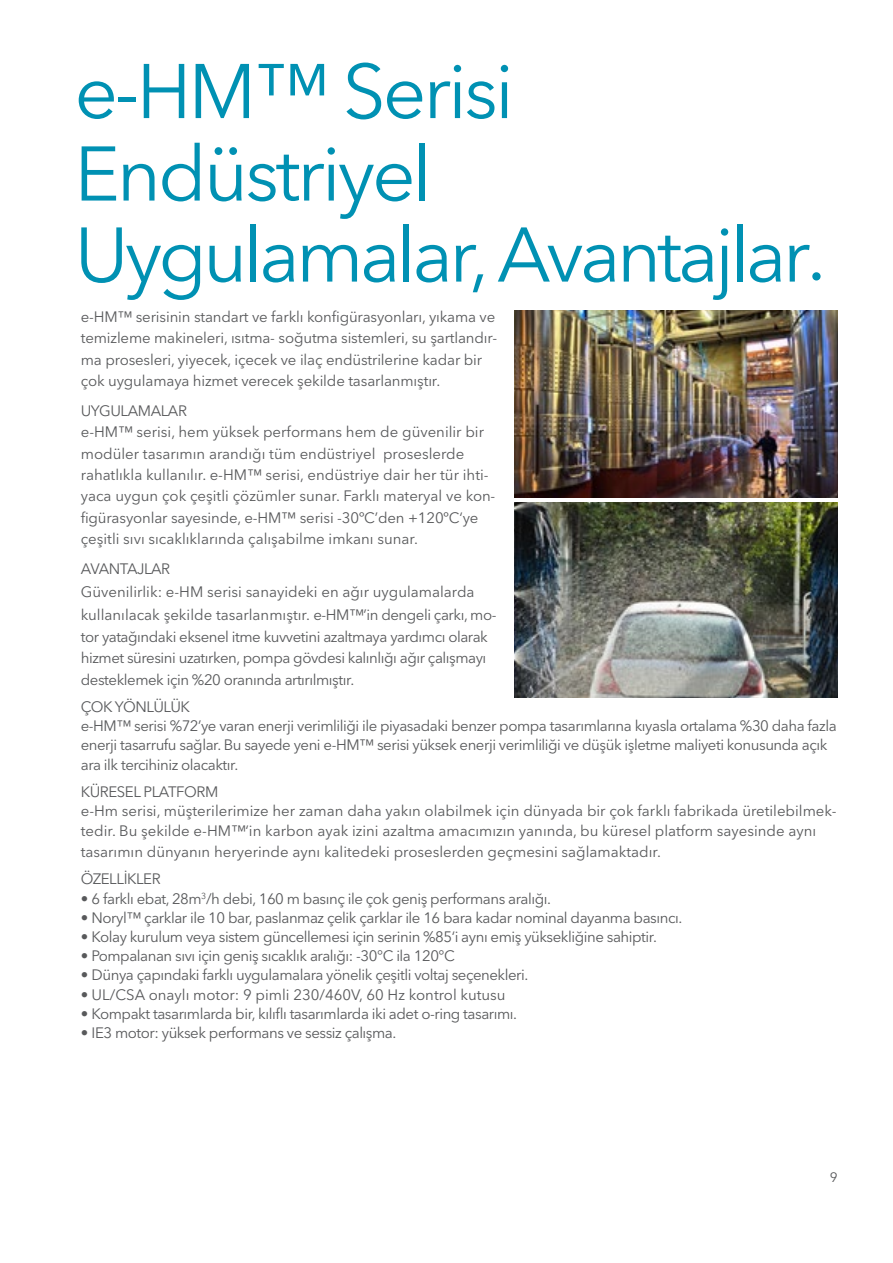
<style>
.page{position:relative;width:893px;height:1263px;background:#fff}
.page>*{position:absolute;margin:0;border:0;box-sizing:border-box;transform-origin:0 0}
.t1{font:76.5px/81.8px "Avenir Next LT Pro";letter-spacing:-.05em;color:#0091b3}
.t2{font:15px/21.5px "Avenir Next LT Pro";letter-spacing:-.01em;color:#58595b}
.t3{font:15px/19.2px "Avenir Next LT Pro";letter-spacing:-.03em;color:#58595b}
.t4{font:13.5px "Avenir Next LT Pro";color:#58595b}
</style>
<div class="page">
<img style="left:514px;top:310px;width:324px;height:187px">
<img style="left:514px;top:502px;width:324px;height:196px">
<h1 class="t1" style="left:74px;top:51px;width:753px">e-HM™ Serisi<br>Endüstriyel<br>Uygulamalar, Avantajlar.</h1>
<p class="t2" style="left:81px;top:306px;width:418px">e-HM™ serisinin standart ve farklı konfigürasyonları, yıkama ve temizleme makineleri, ısıtma- soğutma sistemleri, su şartlandır&shy;ma prosesleri, yiyecek, içecek ve ilaç endüstrilerine kadar bir çok uygulamaya hizmet verecek şekilde tasarlanmıştır.</p>
<p class="t2" style="left:81px;top:400px;width:416px">UYGULAMALAR<br>e-HM™ serisi, hem yüksek performans hem de güvenilir bir modüler tasarımın arandığı tüm endüstriyel proseslerde rahatlıkla kullanılır. e-HM™ serisi, endüstriye dair her tür ihti&shy;yaca uygun çok çeşitli çözümler sunar. Farklı materyal ve kon&shy;figürasyonlar sayesinde, e-HM™ serisi -30ºC’den +120ºC‘ye çeşitli sıvı sıcaklıklarında çalışabilme imkanı sunar.</p>
<p class="t2" style="left:81px;top:557px;width:417px;line-height:23.2px">AVANTAJLAR<br>Güvenilirlik: e-HM serisi sanayideki en ağır uygulamalarda kullanılacak şekilde tasarlanmıştır. e-HM™’in dengeli çarkı, mo-</p>
<p class="t2" style="left:81px;top:626px;width:409px;text-align:justify">tor yatağındaki eksenel itme kuvvetini azaltmaya yardımcı olarak hizmet süresini uzatırken, pompa gövdesi kalınlığı ağır çalışmayı desteklemek için %20 oranında artırılmıştır.</p>
<p class="t3" style="left:81px;top:697px;width:757px">ÇOK YÖNLÜLÜK<br>e-HM™ serisi %72’ye varan enerji verimliliği ile piyasadaki benzer pompa tasarımlarına kıyasla ortalama %30 daha fazla enerji tasarrufu sağlar. Bu sayede yeni e-HM™ serisi yüksek enerji verimliliği ve düşük işletme maliyeti konusunda açık ara ilk tercihiniz olacaktır.</p>
<p class="t2" style="left:81px;top:782px;width:757px;line-height:19.2px">KÜRESEL PLATFORM<br>e-Hm serisi, müşterilerimize her zaman daha yakın olabilmek için dünyada bir çok farklı fabrikada üretilebilmek&shy;tedir. Bu şekilde e-HM™‘in karbon ayak izini azaltma amacımızın yanında, bu küresel platform sayesinde aynı</p>
<p class="t2" style="left:81px;top:837px;width:582px;line-height:27.8px">tasarımın dünyanın heryerinde aynı kalitedeki proseslerden geçmesini sağlamaktadır.<br>ÖZELLİKLER</p>
<p class="t3" style="left:81px;top:889px;width:472px">• 6 farklı ebat, 28m<sup>3</sup>/h debi, 160 m basınç ile çok geniş performans aralığı.</p>
<p class="t3" style="left:81px;top:908px;width:603px">• Noryl™ çarklar ile 10 bar, paslanmaz çelik çarklar ile 16 bara kadar nominal dayanma basıncı.</p>
<p class="t3" style="left:81px;top:927px;width:578px">• Kolay kurulum veya sistem güncellemesi için serinin %85‘i aynı emiş yüksekliğine sahiptir.</p>
<p class="t3" style="left:81px;top:946px;width:376px">• Pompalanan sıvı için geniş sıcaklık aralığı: -30°C ila 120°C</p>
<p class="t3" style="left:81px;top:965px;width:449px">• Dünya çapındaki farklı uygulamalara yönelik çeşitli voltaj seçenekleri.</p>
<p class="t2" style="left:81px;top:984px;width:426px">• UL/CSA onaylı motor: 9 pimli 230/460V, 60 Hz kontrol kutusu</p>
<p class="t3" style="left:81px;top:1004px;width:438px">• Kompakt tasarımlarda bir, kılıflı tasarımlarda iki adet o-ring tasarımı.</p>
<p class="t3" style="left:81px;top:1023px;width:317px">• IE3 motor: yüksek performans ve sessiz çalışma.</p>
<p class="t4" style="left:830px;top:1169px;width:9px">9</p>
</div>
